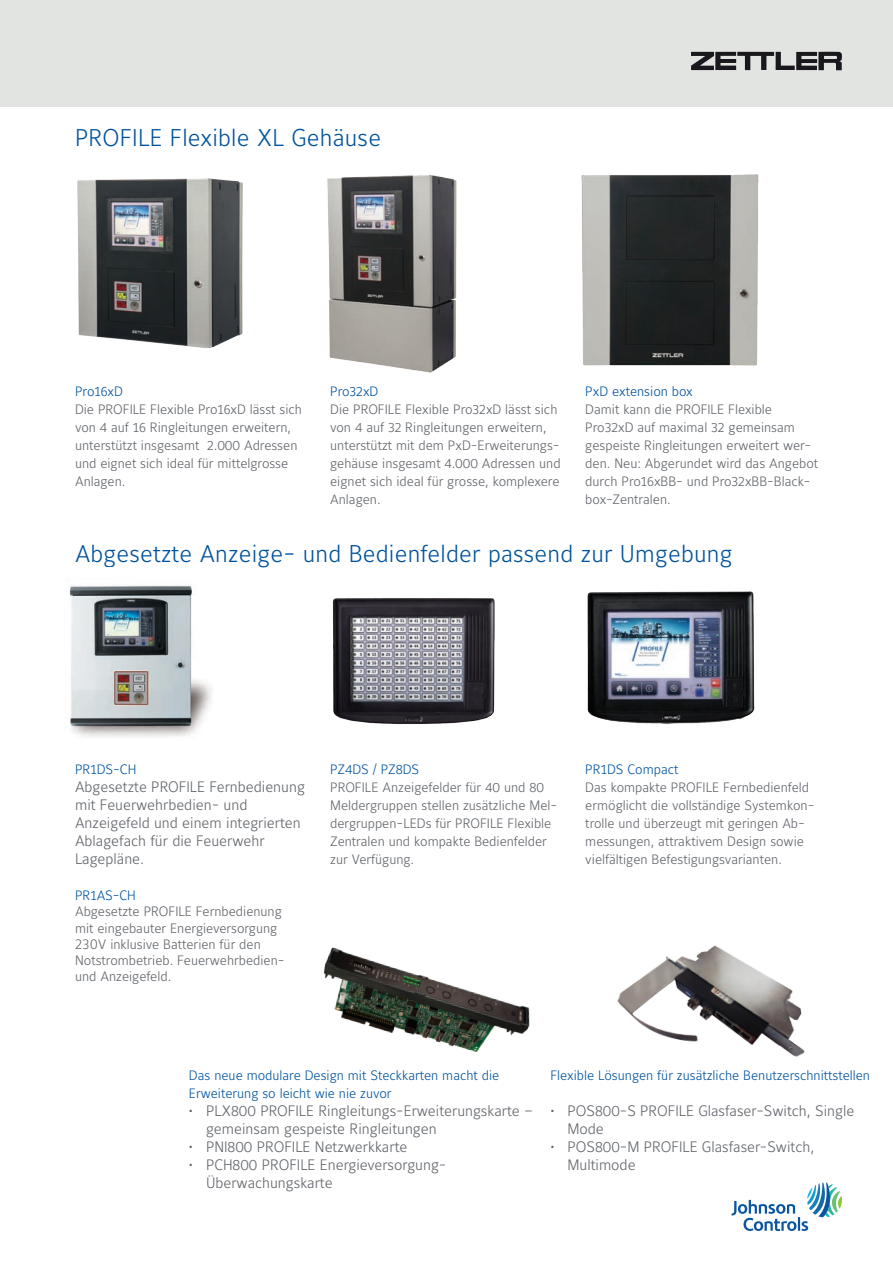
<style>
.page{position:relative;width:893px;height:1263px;background:#fff}
.page>*{position:absolute;margin:0;border:0;box-sizing:border-box;transform-origin:0 0}
.t1{font:300 24px "Maurea Jci Lf ML";letter-spacing:.01em;color:#01539e}
.t2{font:300 15px/18px "Maurea Jci Lf ML";color:#5f6369}
.t3{font:300 15px/18px "Maurea Jci Tf ML";color:#5f6369}
.t4{font:300 13.5px/18px "Maurea Jci Lf ML";color:#5f6369}
.t5{font:300 13.5px/18px "Maurea Jci Lf ML";color:#01539e}
.t6{font:300 13.5px/16.2px "Maurea Jci Tf ML";color:#5f6369}
</style>
<div class="page">
<div style="left:0;top:0;width:893px;height:106px;background:#e2e4e2"></div>
<svg style="left:731px;top:1182px;width:111px;height:49px"></svg>
<svg style="left:691px;top:52px;width:151px;height:18px"></svg>
<img style="left:581px;top:174px;width:178px;height:192px">
<img style="left:587px;top:591px;width:168px;height:133px">
<img style="left:333px;top:598px;width:162px;height:126px">
<img style="left:324px;top:947px;width:206px;height:105px">
<img style="left:617px;top:945px;width:188px;height:112px">
<img style="left:69px;top:584px;width:142px;height:153px">
<img style="left:77px;top:178px;width:166px;height:170px">
<img style="left:327px;top:175px;width:130px;height:198px">
<h1 class="t1" style="left:75px;top:123px;width:307px">PROFILE Flexible XL Gehäuse</h1>
<p class="t5" style="left:75px;top:382px;width:49px">Pro16xD</p>
<p class="t4" style="left:75px;top:400px;width:229px">Die PROFILE Flexible Pro16xD lässt sich von 4 auf 16 Ringleitungen erweitern, unterstützt insgesamt 2.000 Adressen und eignet sich ideal für mittelgrosse Anlagen.</p>
<p class="t5" style="left:330px;top:382px;width:50px">Pro32xD</p>
<p class="t4" style="left:330px;top:400px;width:232px">Die PROFILE Flexible Pro32xD lässt sich von 4 auf 32 Ringleitungen erweitern, unterstützt mit dem PxD-Erweiterungs&shy;gehäuse insgesamt 4.000 Adressen und eignet sich ideal für grosse, komplexere Anlagen.</p>
<p class="t5" style="left:585px;top:382px;width:109px">PxD extension box</p>
<p class="t4" style="left:585px;top:400px;width:234px">Damit kann die PROFILE Flexible Pro32xD auf maximal 32 gemeinsam gespeiste Ringleitungen erweitert wer&shy;den. Neu: Abgerundet wird das Angebot durch Pro16xBB- und Pro32xBB-Black&shy;box-Zentralen.</p>
<h1 class="t1" style="left:75px;top:539px;width:659px">Abgesetzte Anzeige- und Bedienfelder passend zur Umgebung</h1>
<p class="t5" style="left:75px;top:760px;width:63px">PR1DS-CH</p>
<p class="t3" style="left:75px;top:777px;width:231px">Abgesetzte PROFILE Fernbedienung mit Feuerwehrbedien- und<br>Anzeigefeld und einem integrierten<br>Ablagefach für die Feuerwehr<br>Lagepläne.</p>
<p class="t5" style="left:75px;top:886px;width:62px">PR1AS-CH</p>
<p class="t6" style="left:75px;top:903px;width:211px">Abgesetzte PROFILE Fernbedienung mit eingebauter Energieversorgung<br>230V inklusive Batterien für den<br>Notstrombetrieb. Feuerwehrbedien&shy;und Anzeigefeld.</p>
<p class="t5" style="left:330px;top:760px;width:91px">PZ4DS / PZ8DS</p>
<p class="t4" style="left:330px;top:778px;width:228px">PROFILE Anzeigefelder für 40 und 80<br>Meldergruppen stellen zusätzliche Mel&shy;dergruppen-LEDs für PROFILE Flexible Zentralen und kompakte Bedienfelder zur Verfügung.</p>
<p class="t5" style="left:585px;top:760px;width:95px">PR1DS Compact</p>
<p class="t4" style="left:585px;top:778px;width:231px">Das kompakte PROFILE Fernbedienfeld ermöglicht die vollständige Systemkon&shy;trolle und überzeugt mit geringen Ab&shy;messungen, attraktivem Design sowie vielfältigen Befestigungsvarianten.</p>
<p class="t5" style="left:189px;top:1066px;width:312px">Das neue modulare Design mit Steckkarten macht die<br>Erweiterung so leicht wie nie zuvor</p>
<p class="t2" style="left:206px;top:1101px;width:329px;text-indent:-17px">• PLX800 PROFILE Ringleitungs-Erweiterungskarte – gemeinsam gespeiste Ringleitungen</p>
<p class="t2" style="left:189px;top:1137px;width:220px">• PNI800 PROFILE Netzwerkkarte</p>
<p class="t2" style="left:206px;top:1155px;width:242px;text-indent:-17px">• PCH800 PROFILE Energieversorgung-<br>Überwachungskarte</p>
<p class="t5" style="left:550px;top:1066px;width:321px">Flexible Lösungen für zusätzliche Benutzerschnittstellen</p>
<p class="t2" style="left:567px;top:1101px;width:288px;text-indent:-17px">• POS800-S PROFILE Glasfaser-Switch, Single<br>Mode</p>
<p class="t2" style="left:567px;top:1137px;width:249px;text-indent:-17px">• POS800-M PROFILE Glasfaser-Switch,<br>Multimode</p>
</div>
